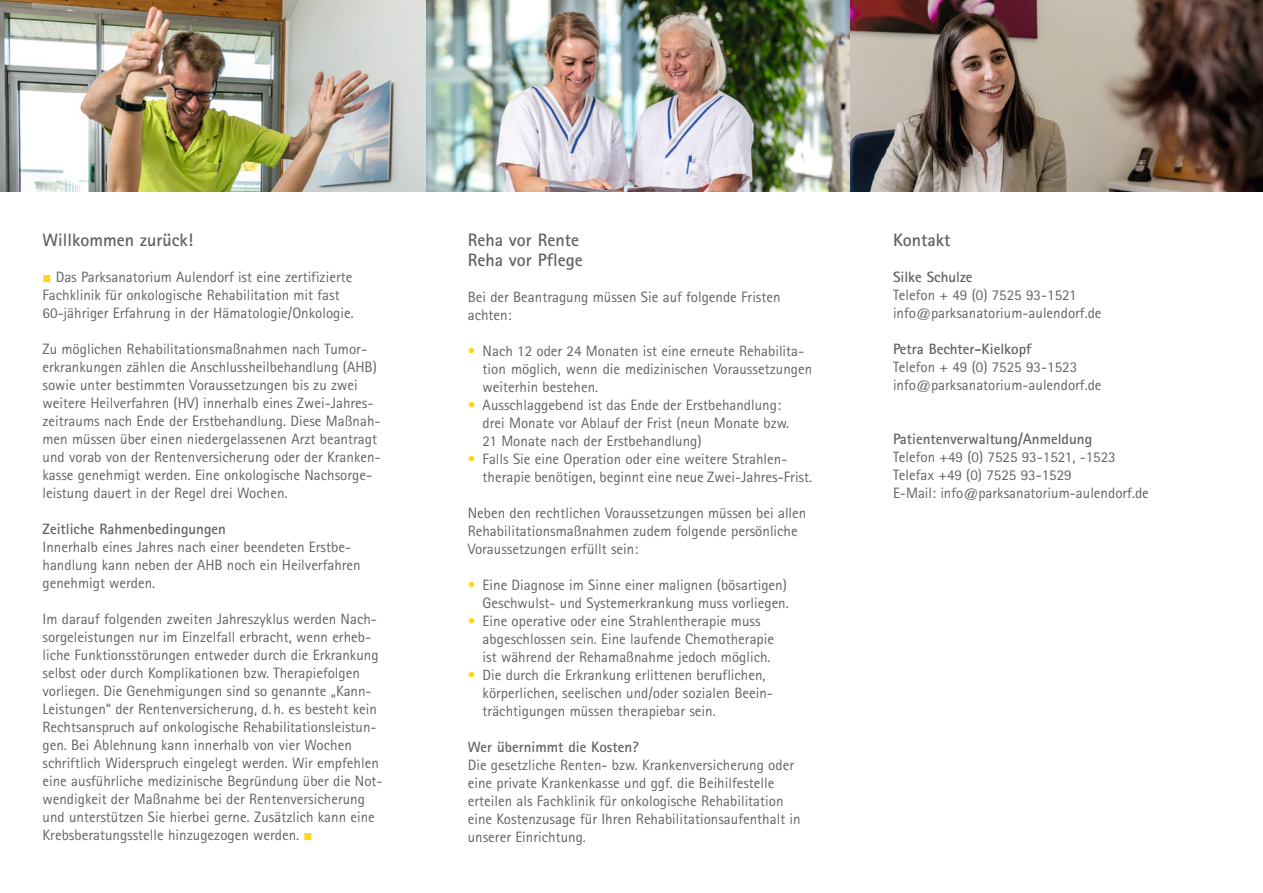
<style>
.page{position:relative;width:1263px;height:893px;background:#fff}
.page>*{position:absolute;margin:0;border:0;box-sizing:border-box;transform-origin:0 0}
.t1{font:700 18px/19.5px "Rotis Sans Serif Pro";color:#636366}
.t2{font:15px/18px "Rotis Sans Serif Pro";color:#636366}
.t3{font:700 15px "Rotis Sans Serif Pro";color:#636366}
.s1{color:#fed41d}
</style>
<div class="page">
<img style="left:425px;top:0;width:425px;height:191px">
<img style="left:850px;top:0;width:413px;height:191px">
<img style="left:0;top:0;width:425px;height:191px">
<p class="t1" style="left:43px;top:230px;width:152px">Willkommen zurück!</p>
<p class="t2" style="left:43px;top:268px;width:313px"><span class="s1">■</span> Das Parksanatorium Aulendorf ist eine zertifizierte<br>Fachklinik für onkologische Rehabilitation mit fast<br>60-jähriger Erfahrung in der Hämatologie/Onkologie.</p>
<p class="t2" style="left:43px;top:340px;width:340px">Zu möglichen Rehabilitationsmaßnahmen nach Tumor&shy;erkrankungen zählen die Anschlussheilbehandlung (AHB) sowie unter bestimmten Voraussetzungen bis zu zwei weitere Heilverfahren (HV) innerhalb eines Zwei-Jahres&shy;zeitraums nach Ende der Erstbehandlung. Diese Maßnah&shy;men müssen über einen niedergelassenen Arzt beantragt und vorab von der Rentenversicherung oder der Kranken&shy;kasse genehmigt werden. Eine onkologische Nachsorge&shy;leistung dauert in der Regel drei Wochen.</p>
<p class="t3" style="left:43px;top:520px;width:185px">Zeitliche Rahmenbedingungen</p>
<p class="t2" style="left:43px;top:538px;width:320px">Innerhalb eines Jahres nach einer beendeten Erstbe&shy;handlung kann neben der AHB noch ein Heilverfahren genehmigt werden.</p>
<p class="t2" style="left:43px;top:610px;width:342px">Im darauf folgenden zweiten Jahreszyklus werden Nach&shy;sorgeleistungen nur im Einzelfall erbracht, wenn erheb&shy;liche Funktionsstörungen entweder durch die Erkrankung selbst oder durch Komplikationen bzw. Therapiefolgen vorliegen. Die Genehmigungen sind so genannte „Kann-Leistungen“ der Rentenversicherung, d.h. es besteht kein Rechtsanspruch auf onkologische Rehabilitationsleistun&shy;gen. Bei Ablehnung kann innerhalb von vier Wochen schriftlich Widerspruch eingelegt werden. Wir empfehlen eine ausführliche medizinische Begründung über die Not&shy;wendigkeit der Maßnahme bei der Rentenversicherung und unterstützen Sie hierbei gerne. Zusätzlich kann eine Krebsberatungsstelle hinzugezogen werden. <span class="s1">■</span></p>
<p class="t1" style="left:468px;top:230px;width:117px">Reha vor Rente<br>Reha vor Pflege</p>
<p class="t2" style="left:468px;top:288px;width:314px">Bei der Beantragung müssen Sie auf folgende Fristen achten:</p>
<p class="t2" style="left:483px;top:342px;width:331px;text-indent:-15px"><span class="s1">•</span> Nach 12 oder 24 Monaten ist eine erneute Rehabilita&shy;tion möglich, wenn die medizinischen Voraussetzungen weiterhin bestehen.</p>
<p class="t2" style="left:483px;top:396px;width:308px;text-indent:-15px"><span class="s1">•</span> Ausschlaggebend ist das Ende der Erstbehandlung: drei Monate vor Ablauf der Frist (neun Monate bzw.<br>21 Monate nach der Erstbehandlung)</p>
<p class="t2" style="left:483px;top:450px;width:331px;text-indent:-15px"><span class="s1">•</span> Falls Sie eine Operation oder eine weitere Strahlen&shy;therapie benötigen, beginnt eine neue Zwei-Jahres-Frist.</p>
<p class="t2" style="left:468px;top:504px;width:340px">Neben den rechtlichen Voraussetzungen müssen bei allen<br>Rehabilitationsmaßnahmen zudem folgende persönliche<br>Voraussetzungen erfüllt sein:</p>
<p class="t2" style="left:468px;top:576px;width:323px;text-align:right"><span class="s1">•</span> Eine Diagnose im Sinne einer malignen (bösartigen)<br>Geschwulst- und Systemerkrankung muss vorliegen.</p>
<p class="t2" style="left:483px;top:612px;width:293px;text-indent:-15px"><span class="s1">•</span> Eine operative oder eine Strahlentherapie muss abgeschlossen sein. Eine laufende Chemotherapie ist während der Rehamaßnahme jedoch möglich.</p>
<p class="t2" style="left:483px;top:666px;width:290px;text-indent:-15px"><span class="s1">•</span> Die durch die Erkrankung erlittenen beruflichen, körperlichen, seelischen und/oder sozialen Beein&shy;trächtigungen müssen therapiebar sein.</p>
<p class="t3" style="left:468px;top:737px;width:172px">Wer übernimmt die Kosten?</p>
<p class="t2" style="left:468px;top:756px;width:334px">Die gesetzliche Renten- bzw. Krankenversicherung oder eine private Krankenkasse und ggf. die Beihilfestelle erteilen als Fachklinik für onkologische Rehabilitation eine Kostenzusage für Ihren Rehabilitationsaufenthalt in unserer Einrichtung.</p>
<p class="t1" style="left:893px;top:230px;width:59px">Kontakt</p>
<p class="t3" style="left:893px;top:268px;width:81px">Silke Schulze</p>
<p class="t2" style="left:893px;top:286px;width:210px">Telefon + 49 (0) 7525 93-1521 info@parksanatorium-aulendorf.de</p>
<p class="t3" style="left:893px;top:340px;width:140px">Petra Bechter-Kielkopf</p>
<p class="t2" style="left:893px;top:358px;width:210px">Telefon + 49 (0) 7525 93-1523 info@parksanatorium-aulendorf.de</p>
<p class="t3" style="left:893px;top:430px;width:201px">Patientenverwaltung/Anmeldung</p>
<p class="t2" style="left:893px;top:448px;width:257px">Telefon +49 (0) 7525 93-1521, -1523<br>Telefax +49 (0) 7525 93-1529<br>E-Mail: info@parksanatorium-aulendorf.de</p>
</div>
